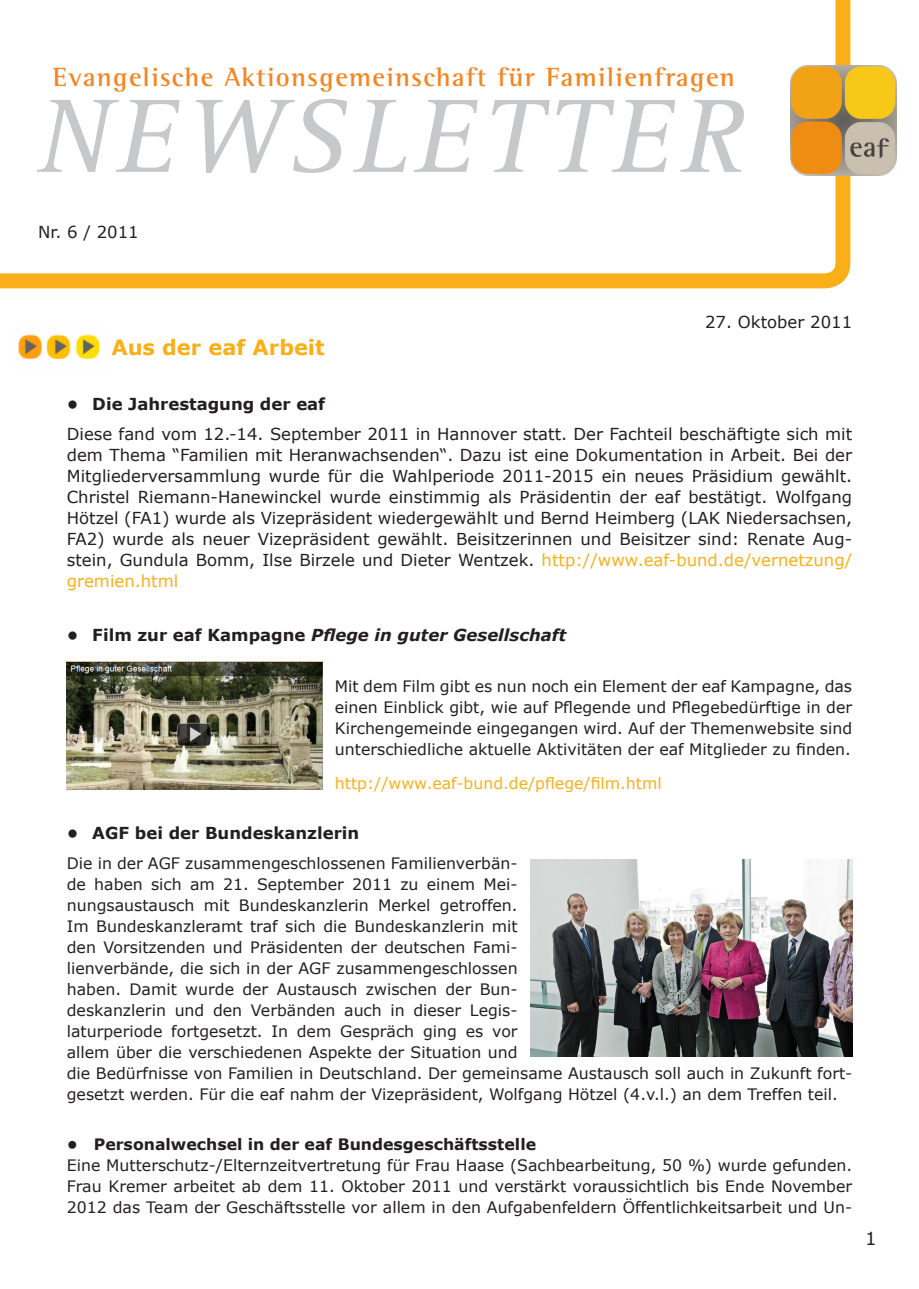
<style>
.page{position:relative;width:919px;height:1289px;background:#fff}
.page>*{position:absolute;margin:0;border:0;box-sizing:border-box;transform-origin:0 0}
.t1{font:italic 108px "Rotis Serif";letter-spacing:.06em;color:#c7c8ca}
.t2{font:700 27px "Rotis Semi Serif Std";letter-spacing:.05em;color:#f58520}
.t3{font:700 21px "Verdana";color:#faaf18}
.t4{font:18px "Verdana";color:#231f20}
.t5{font:16.5px/21px "Verdana";color:#231f20;text-align:justify}
.t6{font:700 16.5px "Verdana";color:#231f20}
.t7{font:italic 700 16.5px "Verdana";color:#231f20}
.t8{font:15.75px/21px "Verdana";color:#231f20;text-align:justify}
.t9{font:700 15.75px "Verdana";color:#231f20}
.t10{font:15.75px "Verdana";color:#faaf18}
.s1{color:#faaf18}
.s2{font-style:normal}
</style>
<div class="page">
<svg style="left:0;top:0;width:850px;height:288px"></svg>
<img style="left:18px;top:334px;width:82px;height:25px">
<img style="left:790px;top:66px;width:106px;height:109px">
<img style="left:530px;top:859px;width:322px;height:197px">
<img style="left:67px;top:662px;width:255px;height:127px">
<h2 class="t2" style="left:53px;top:61px;width:683px">Evangelische Aktionsgemeinschaft für Familienfragen</h2>
<h1 class="t1" style="left:37px;top:76px;width:708px">NEWSLETTER</h1>
<p class="t5" style="left:38px;top:221px;width:102px">Nr. 6 / 2011</p>
<h3 class="t3" style="left:111px;top:332px;width:215px">Aus der eaf Arbeit</h3>
<p class="t5" style="left:705px;top:311px;width:148px">27. Oktober 2011</p>
<p class="t6" style="left:67px;top:392px;width:260px">• Die Jahrestagung der eaf</p>
<p class="t5" style="left:67px;top:423px;width:786px">Diese fand vom 12.-14. September 2011 in Hannover statt. Der Fachteil beschäftigte sich mit dem Thema “Familien mit Heranwachsenden“. Dazu ist eine Dokumentation in Arbeit. Bei der Mitgliederversammlung wurde für die Wahlperiode 2011-2015 ein neues Präsidium gewählt.<br>Christel Riemann-Hanewinckel wurde einstimmig als Präsidentin der eaf bestätigt. Wolfgang Hötzel (FA1) wurde als Vizepräsident wiedergewählt und Bernd Heimberg (LAK Niedersachsen, FA2) wurde als neuer Vizepräsident gewählt. Beisitzerinnen und Beisitzer sind: Renate Aug&shy;stein, Gundula Bomm, Ilse Birzele und Dieter Wentzek. <span class="s1">http://www.eaf-bund.de/vernetzung/ gremien.html</span></p>
<p class="t7" style="left:67px;top:623px;width:501px"><span class="s2">• Film zur eaf Kampagne</span> Pflege in guter Gesellschaft</p>
<p class="t8" style="left:335px;top:675px;width:519px">Mit dem Film gibt es nun noch ein Element der eaf Kampagne, das einen Einblick gibt, wie auf Pflegende und Pflegebedürftige in der Kirchengemeinde eingegangen wird. Auf der Themenwebsite sind unterschiedliche aktuelle Aktivitäten der eaf Mitglieder zu finden.</p>
<p class="t10" style="left:335px;top:772px;width:328px">http://www.eaf-bund.de/pflege/film.html</p>
<p class="t6" style="left:67px;top:821px;width:294px">• AGF bei der Bundeskanzlerin</p>
<p class="t8" style="left:67px;top:852px;width:786px;text-align:left">Die in der AGF zusammengeschlossenen Familienverbän-<br>de haben sich am 21. September 2011 zu einem Mei-<br>nungsaustausch mit Bundeskanzlerin Merkel getroffen.<br>Im Bundeskanzleramt traf sich die Bundeskanzlerin mit<br>den Vorsitzenden und Präsidenten der deutschen Fami-<br>lienverbände, die sich in der AGF zusammengeschlossen<br>haben. Damit wurde der Austausch zwischen der Bun-<br>deskanzlerin und den Verbänden auch in dieser Legis-<br>laturperiode fortgesetzt. In dem Gespräch ging es vor<br>allem über die verschiedenen Aspekte der Situation und<br>die Bedürfnisse von Familien in Deutschland. Der gemeinsame Austausch soll auch in Zukunft fort&shy;gesetzt werden. Für die eaf nahm der Vizepräsident, Wolfgang Hötzel (4.v.l.) an dem Treffen teil.</p>
<p class="t9" style="left:67px;top:1133px;width:471px">• Personalwechsel in der eaf Bundesgeschäftsstelle</p>
<p class="t8" style="left:67px;top:1154px;width:786px">Eine Mutterschutz-/Elternzeitvertretung für Frau Haase (Sachbearbeitung, 50 %) wurde gefunden.<br>Frau Kremer arbeitet ab dem 11. Oktober 2011 und verstärkt voraussichtlich bis Ende November 2012 das Team der Geschäftsstelle vor allem in den Aufgabenfeldern Öffentlichkeitsarbeit und Un-</p>
<p class="t4" style="left:865px;top:1225px;width:13px">1</p>
</div>
